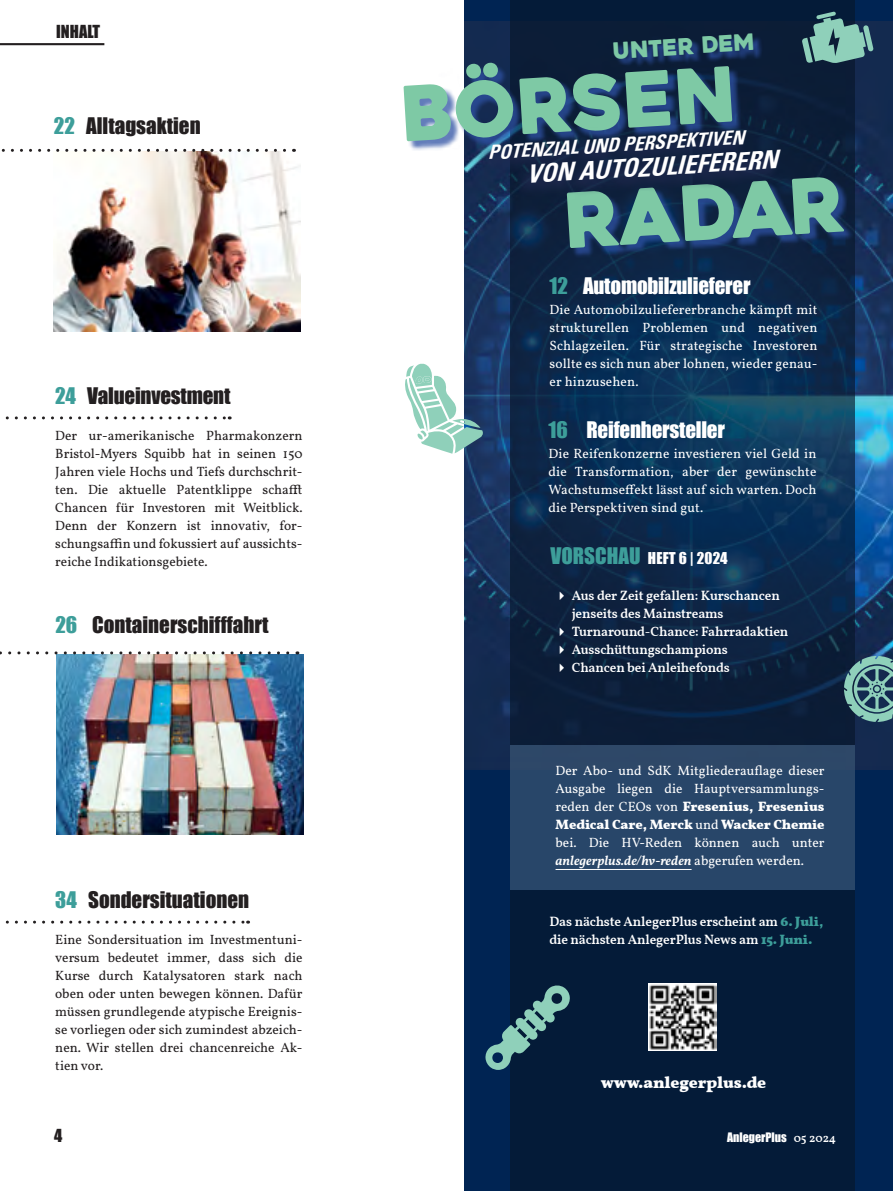
<style>
.page{position:relative;width:893px;height:1191px;background:#fff}
.page>*{position:absolute;margin:0;border:0;box-sizing:border-box;transform-origin:0 0}
.t1{font:75.75px/115.4px "Heavitas";color:#7ec9a5}
.t2{font:italic 700 condensed 25.2px "Univers LT";color:#fff}
.t3{font:22.5px "Heavitas";color:#7ec9a5}
.t4{font:21px "Impact";color:#231f20}
.t5{font:21px "Impact";letter-spacing:-.01em;color:#fff}
.t6{font:italic 700 condensed 19.35px "Univers LT";color:#fff}
.t7{font:700 16.5px "Vollkorn";letter-spacing:-.01em;color:#fff}
.t8{font:16.5px "Impact";color:#231f20}
.t9{font:15px "Impact";letter-spacing:.01em;color:#fff}
.t10{font:13.5px/18px "Vollkorn";color:#231f20;text-align:justify}
.t11{font:13.5px/18px "Vollkorn";color:#fff;text-align:justify}
.t12{font:500 13.5px/18px "Vollkorn";letter-spacing:-.01em;color:#fff}
.t13{font:12px "Impact";color:#fff}
.s1{color:#3d9e9a}
.s2{font-size:21px;color:#3d9e9a}
.s3{font-weight:700}
.s4{font-weight:600;font-style:italic}
.s5{font-weight:700;color:#3d9e9a}
.s6{font-family:"Vollkorn";font-weight:500}
</style>
<div class="page">
<div style="left:465px;top:0;width:428px;height:1191px;background:#002453"></div>
<img style="left:465px;top:21px;width:428px;height:748px">
<svg style="left:510px;top:0;width:345px;height:1191px;fill:#0a1f39"></svg>
<div style="left:510px;top:746px;width:345px;height:144px;background:#284669"></div>
<svg style="left:5px;top:416px;width:225px;height:3px"></svg>
<svg style="left:5px;top:920px;width:244px;height:3px"></svg>
<img style="left:57px;top:654px;width:246px;height:180px">
<svg style="left:0;top:651px;width:288px;height:3px"></svg>
<img style="left:54px;top:152px;width:246px;height:180px">
<svg style="left:1px;top:149px;width:284px;height:3px"></svg>
<img style="left:649px;top:983px;width:67px;height:68px">
<hr style="left:556px;top:869px;width:136px;height:1px;background:#fff">
<div style="left:406px;top:65px;width:336px;height:86px;background:#2e51a3;opacity:.75"></div>
<div style="left:569px;top:178px;width:285px;height:80px;background:#2e51a3;opacity:.75"></div>
<svg style="left:474px;top:127px;width:309px;height:72px;background:#15284b"></svg>
<div style="left:614px;top:36px;width:148px;height:30px;background:#2e51a3;opacity:.75"></div>
<hr style="left:0;top:43px;width:104px;height:2px;background:#231f20">
<svg style="left:802px;top:12px;width:72px;height:51px;background:#588787"></svg>
<svg style="left:405px;top:363px;width:78px;height:91px"></svg>
<svg style="left:485px;top:984px;width:85px;height:86px"></svg>
<svg style="left:844px;top:656px;width:49px;height:66px;background:#568387"></svg>
<svg style="left:560px;top:592px;width:4px;height:8px"></svg>
<svg style="left:560px;top:628px;width:4px;height:8px"></svg>
<svg style="left:560px;top:646px;width:4px;height:8px"></svg>
<svg style="left:560px;top:664px;width:4px;height:8px"></svg>
<p class="t8" style="left:56px;top:19px;width:45px">INHALT</p>
<h3 class="t4" style="left:54px;top:109px;width:148px"><span class="s1">22</span> Alltagsaktien</h3>
<h3 class="t4" style="left:55px;top:379px;width:177px"><span class="s1">24</span> Valueinvestment</h3>
<p class="t10" style="left:55px;top:425px;width:249px">Der ur-amerikanische Pharmakonzern Bristol-Myers Squibb hat in seinen 150<br>Jahren viele Hochs und Tiefs durchschrit&shy;ten. Die aktuelle Patentklippe schafft Chancen für Investoren mit Weitblick.<br>Denn der Konzern ist innovativ, for&shy;schungsaffin und fokussiert auf aussichts&shy;reiche Indikationsgebiete.</p>
<h3 class="t4" style="left:55px;top:608px;width:215px"><span class="s1">26</span> Containerschifffahrt</h3>
<h3 class="t4" style="left:55px;top:883px;width:195px"><span class="s1">34</span> Sondersituationen</h3>
<p class="t10" style="left:55px;top:929px;width:249px">Eine Sondersituation im Investmentuni&shy;versum bedeutet immer, dass sich die Kurse durch Katalysatoren stark nach oben oder unten bewegen können. Dafür müssen grundlegende atypische Ereignis&shy;se vorliegen oder sich zumindest abzeich&shy;nen. Wir stellen drei chancenreiche Ak&shy;tien vor.</p>
<p class="t8" style="left:54px;top:1122px;width:10px">4</p>
<h3 class="t3" style="left:612px;top:36px;width:144px;rotate:-3deg">unter dem</h3>
<h1 class="t1" style="left:555px;top:48px;width:282px;text-indent:-157px;rotate:-3deg">börsen radar</h1>
<h3 class="t6" style="left:487px;top:142px;width:258px;rotate:-4deg">POTENZIAL UND PERSPEKTIVEN</h3>
<h2 class="t2" style="left:525px;top:158px;width:253px;rotate:-3deg">VON AUTOZULIEFERERN</h2>
<h3 class="t5" style="left:550px;top:270px;width:202px"><span class="s1">12</span> Automobilzulieferer</h3>
<p class="t11" style="left:550px;top:299px;width:269px">Die Automobilzuliefererbranche kämpft mit strukturellen Problemen und negativen Schlagzeilen. Für strategische Investoren sollte es sich nun aber lohnen, wieder genau&shy;er hinzusehen.</p>
<h3 class="t5" style="left:549px;top:413px;width:178px"><span class="s1">16</span> Reifenhersteller</h3>
<p class="t11" style="left:549px;top:443px;width:269px">Die Reifenkonzerne investieren viel Geld in die Transformation, aber der gewünschte Wachstumseffekt lässt auf sich warten. Doch die Perspektiven sind gut.</p>
<p class="t9" style="left:550px;top:547px;width:179px"><span class="s2">VORSCHAU</span> HEFT 6 | 2024</p>
<p class="t12" style="left:572px;top:586px;width:218px">Aus der Zeit gefallen: Kurschancen jenseits des Mainstreams<br>Turnaround-Chance: Fahrradaktien<br>Ausschüttungschampions<br>Chancen bei Anleihefonds</p>
<p class="t11" style="left:556px;top:760px;width:270px;text-align:left">Der Abo- und SdK Mitgliederauflage dieser Ausgabe liegen die Hauptversammlungs&shy;reden der CEOs von <span class="s3">Fresenius, Fresenius Medical Care, Merck</span> und <span class="s3">Wacker Chemie </span>bei. Die HV-Reden können auch unter <span class="s4">anlegerplus.de/hv-reden</span> abgerufen werden.</p>
<p class="t12" style="left:549px;top:912px;width:275px">Das nächste AnlegerPlus erscheint am <span class="s5">6. Juli, </span>die nächsten AnlegerPlus News am <span class="s5">15. Juni.</span></p>
<p class="t7" style="left:601px;top:1071px;width:167px">www.anlegerplus.de</p>
<p class="t13" style="left:727px;top:1128px;width:110px">AnlegerPlus <span class="s6">05 2024</span></p>
</div>
